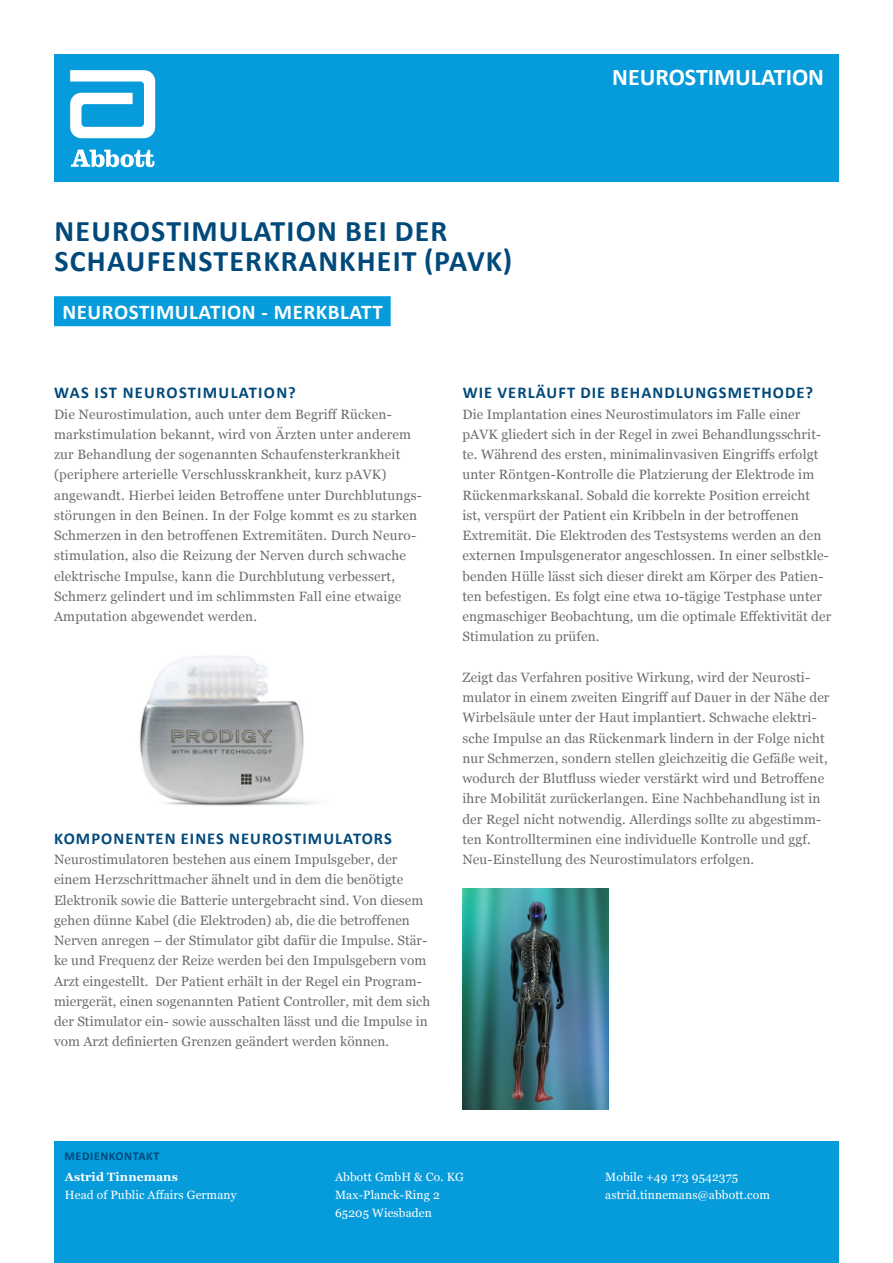
<style>
.page{position:relative;width:893px;height:1263px;background:#fff}
.page>*{position:absolute;margin:0;border:0;box-sizing:border-box;transform-origin:0 0}
.t1{font:700 30px/30px "Calibri";letter-spacing:.04em;color:#00497b}
.t2{font:700 24px "Calibri";color:#fff}
.einf{font:700 21px "Calibri";letter-spacing:.025em;color:#fff}
.fließ{font:700 16.5px "Calibri";letter-spacing:.065em;color:#00497b}
.Page_Title{font:700 16.5px "Calibri";letter-spacing:.075em;color:#00497b}
.fließ-2{font:13.5px/20.2px "Georgia";letter-spacing:.01em;color:#6c6d70}
.fließ_Kopie{font:12px "Georgia";letter-spacing:.01em;color:#fff}
.fließ_Kopie-2{font:700 12px "Georgia";letter-spacing:.01em;color:#fff}
.fließ_Kopie-3{font:700 12px "Calibri";letter-spacing:.05em;color:#00497b}
</style>
<div class="page">
<div style="left:54px;top:54px;width:785px;height:128px;background:#069bda"></div>
<svg style="left:70px;top:70px;width:85px;height:68px"></svg>
<svg style="left:71px;top:150px;width:83px;height:17px"></svg>
<div style="left:54px;top:296px;width:337px;height:30px;background:#069bda"></div>
<img style="left:139px;top:656px;width:177px;height:150px">
<img style="left:462px;top:889px;width:147px;height:221px">
<div style="left:54px;top:1142px;width:785px;height:121px;background:#069bda"></div>
<p class="t1" style="left:55px;top:216px;width:459px">NEUROSTIMULATION BEI DER<br>SCHAUFENSTERKRANKHEIT (PAVK)</p>
<p class="einf" style="left:63px;top:298px;width:322px">NEUROSTIMULATION - MERKBLATT</p>
<p class="t2" style="left:612px;top:62px;width:213px">NEUROSTIMULATION</p>
<p class="Page_Title" style="left:54px;top:382px;width:243px">WAS IST NEUROSTIMULATION?</p>
<p class="fließ-2" style="left:54px;top:403px;width:369px">Die Neurostimulation, auch unter dem Begriff Rücken&shy;markstimulation bekannt, wird von Ärzten unter anderem zur Behandlung der sogenannten Schaufensterkrankheit (periphere arterielle Verschlusskrankheit, kurz pAVK) angewandt. Hierbei leiden Betroffene unter Durchblutungs&shy;störungen in den Beinen. In der Folge kommt es zu starken Schmerzen in den betroffenen Extremitäten. Durch Neuro&shy;stimulation, also die Reizung der Nerven durch schwache elektrische Impulse, kann die Durchblutung verbessert, Schmerz gelindert und im schlimmsten Fall eine etwaige Amputation abgewendet werden.</p>
<p class="fließ" style="left:54px;top:828px;width:339px">KOMPONENTEN EINES NEUROSTIMULATORS</p>
<p class="fließ-2" style="left:54px;top:849px;width:378px">Neurostimulatoren bestehen aus einem Impulsgeber, der einem Herzschrittmacher ähnelt und in dem die benötigte Elektronik sowie die Batterie untergebracht sind. Von diesem gehen dünne Kabel (die Elektroden) ab, die die betroffenen Nerven anregen – der Stimulator gibt dafür die Impulse. Stär&shy;ke und Frequenz der Reize werden bei den Impulsgebern vom Arzt eingestellt. Der Patient erhält in der Regel ein Program&shy;miergerät, einen sogenannten Patient Controller, mit dem sich der Stimulator ein- sowie ausschalten lässt und die Impulse in vom Arzt definierten Grenzen geändert werden können.</p>
<p class="fließ" style="left:463px;top:382px;width:352px">WIE VERLÄUFT DIE BEHANDLUNGSMETHODE?</p>
<p class="fließ-2" style="left:462px;top:403px;width:370px">Die Implantation eines Neurostimulators im Falle einer pAVK gliedert sich in der Regel in zwei Behandlungsschrit&shy;te. Während des ersten, minimalinvasiven Eingriffs erfolgt unter Röntgen-Kontrolle die Platzierung der Elektrode im Rückenmarkskanal. Sobald die korrekte Position erreicht ist, verspürt der Patient ein Kribbeln in der betroffenen Extremität. Die Elektroden des Testsystems werden an den externen Impulsgenerator angeschlossen. In einer selbstkle&shy;benden Hülle lässt sich dieser direkt am Körper des Patien&shy;ten befestigen. Es folgt eine etwa 10-tägige Testphase unter engmaschiger Beobachtung, um die optimale Effektivität der Stimulation zu prüfen.</p>
<p class="fließ-2" style="left:462px;top:666px;width:369px">Zeigt das Verfahren positive Wirkung, wird der Neurosti&shy;mulator in einem zweiten Eingriff auf Dauer in der Nähe der Wirbelsäule unter der Haut implantiert. Schwache elektri&shy;sche Impulse an das Rückenmark lindern in der Folge nicht nur Schmerzen, sondern stellen gleichzeitig die Gefäße weit, wodurch der Blutfluss wieder verstärkt wird und Betroffene ihre Mobilität zurückerlangen. Eine Nachbehandlung ist in der Regel nicht notwendig. Allerdings sollte zu abgestimm&shy;ten Kontrollterminen eine individuelle Kontrolle und ggf.<br>Neu-Einstellung des Neurostimulators erfolgen.</p>
<p class="fließ_Kopie-3" style="left:65px;top:1149px;width:96px">MEDIENKONTAKT</p>
<p class="fließ_Kopie-2" style="left:65px;top:1167px;width:114px">Astrid Tinnemans</p>
<p class="fließ_Kopie" style="left:65px;top:1186px;width:173px">Head of Public Affairs Germany</p>
<p class="fließ_Kopie" style="left:335px;top:1168px;width:130px">Abbott GmbH &amp; Co. KG</p>
<p class="fließ_Kopie" style="left:335px;top:1186px;width:106px">Max-Planck-Ring 2</p>
<p class="fließ_Kopie" style="left:335px;top:1204px;width:98px">65205 Wiesbaden</p>
<p class="fließ_Kopie" style="left:605px;top:1168px;width:134px">Mobile +49 173 9542375</p>
<p class="fließ_Kopie" style="left:605px;top:1186px;width:166px">astrid.tinnemans@abbott.com</p>
</div>
